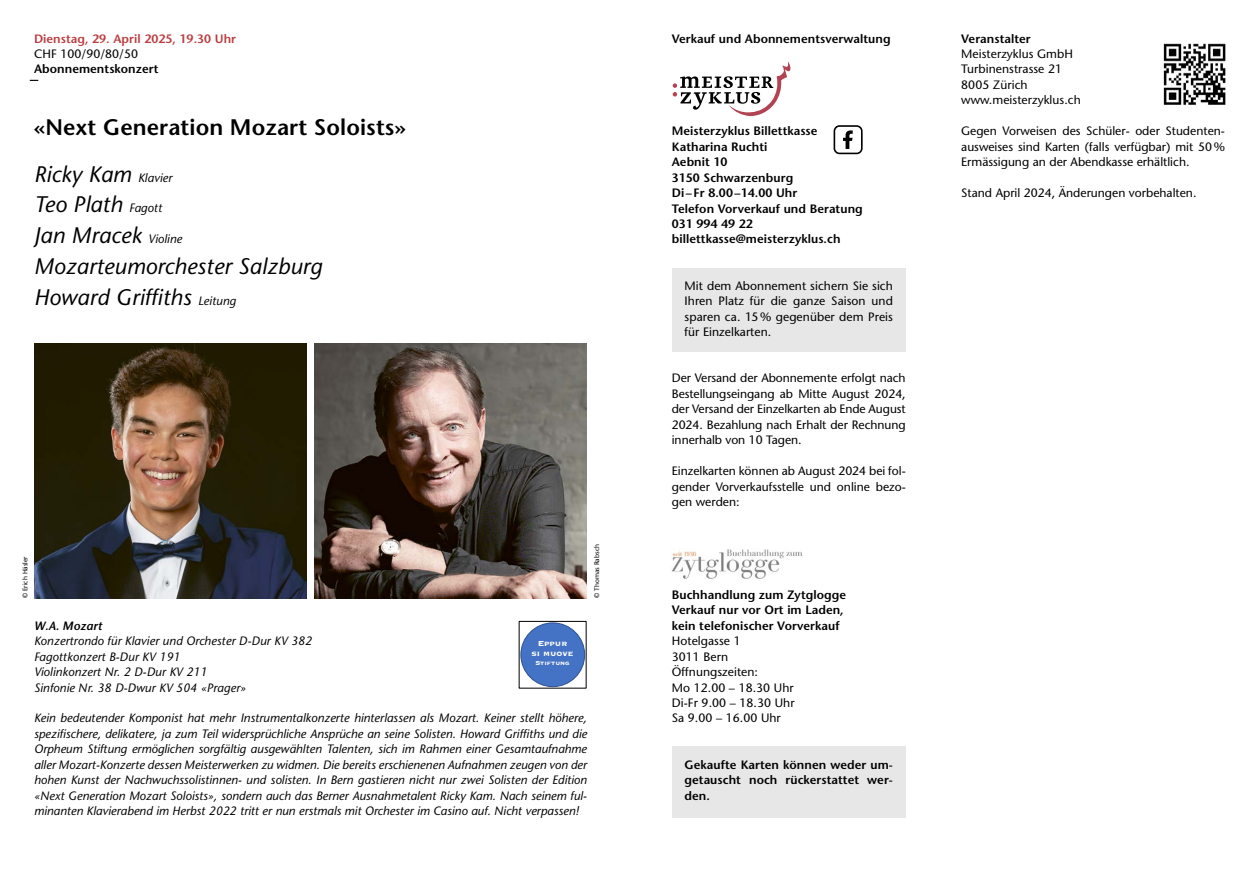
<style>
.page{position:relative;width:1259px;height:893px;background:#fff}
.page>*{position:absolute;margin:0;border:0;box-sizing:border-box;transform-origin:0 0}
.t1{font:italic 22.5px/30.9px "Stone Sans";letter-spacing:.005em;color:#000}
.t2{font:600 22.5px/46.3px "Stone Sans";letter-spacing:.005em;color:#000}
.t3{font:italic 12.15px/15.5px "Stone Sans";letter-spacing:.005em;color:#000}
.t4{font:12.15px/15.5px "Stone Sans";color:#000;text-align:justify}
.t5{font:600 12.15px/15.5px "Stone Sans";letter-spacing:.005em;color:#000}
.t6{font:600 12.15px "Stone Sans";letter-spacing:.005em;color:#bb3d41}
.t7{font:italic 600 12px "Stone Sans";letter-spacing:.005em;color:#000}
.t8{font:700 9.75px/10.1px "Copperplate";color:#fff;text-align:center}
.t9{font:700 7.5px "Copperplate";color:#fff}
.t10{font:6.75px "Stone Sans";letter-spacing:.005em;color:#000}
.s1{font-weight:400;font-style:italic}
.s2{font-weight:400;font-style:italic;font-size:12.15px}
.s3{font-size:12.15px}
</style>
<div class="page">
<div style="left:672px;top:746px;width:233px;height:71px;background:#e7e7e7"></div>
<svg style="left:672px;top:62px;width:118px;height:54px"></svg>
<img style="left:1163px;top:43px;width:63px;height:62px">
<div style="left:672px;top:268px;width:233px;height:83px;background:#e7e7e7"></div>
<img style="left:34px;top:343px;width:272px;height:255px">
<svg style="left:833px;top:125px;width:29px;height:30px"></svg>
<img style="left:672px;top:549px;width:130px;height:30px">
<img style="left:315px;top:343px;width:272px;height:255px">
<div style="left:521px;top:623px;width:63px;height:64px;background:#4472c4;border-radius:50%"></div>
<div style="left:521px;top:623px;width:64px;height:64px;border:1px solid #2f528f;border-radius:50%"></div>
<p class="t6" style="left:34px;top:31px;width:204px">Dienstag, 29. April 2025, 19.30 Uhr</p>
<p class="t4" style="left:34px;top:46px;width:106px">CHF 100/90/80/50</p>
<p class="t5" style="left:34px;top:61px;width:126px">Abonnementskonzert</p>
<h1 class="t2" style="left:34px;top:104px;width:373px">«Next Generation Mozart Soloists»<br><span class="s1">Ricky Kam</span> <span class="s2">Klavier</span></h1>
<h1 class="t1" style="left:34px;top:189px;width:290px">Teo Plath <span class="s3">Fagott<br></span>Jan Mracek <span class="s3">Violine<br></span>Mozarteumorchester Salzburg<br>Howard Griffiths <span class="s3">Leitung</span></h1>
<p class="t10" style="left:21px;top:598px;width:44px;rotate:-90deg">© Erich Häsler</p>
<p class="t10" style="left:592px;top:598px;width:56px;rotate:-90deg">© Thomas Rabsch</p>
<p class="t7" style="left:34px;top:618px;width:69px">W.A. Mozart</p>
<p class="t3" style="left:34px;top:633px;width:280px">Konzertrondo für Klavier und Orchester D-Dur KV 382<br>Fagottkonzert B-Dur KV 191<br>Violinkonzert Nr. 2 D-Dur KV 211<br>Sinfonie Nr. 38 D-Dwur KV 504 «Prager»</p>
<p class="t3" style="left:34px;top:710px;width:554px;text-align:justify">Kein bedeutender Komponist hat mehr Instrumentalkonzerte hinterlassen als Mozart. Keiner stellt höhere, spezifischere, delikatere, ja zum Teil widersprüchliche Ansprüche an seine Solisten. Howard Griffiths und die Orpheum Stiftung ermöglichen sorgfältig ausgewählten Talenten, sich im Rahmen einer Gesamtaufnahme aller Mozart-Konzerte dessen Meisterwerken zu widmen. Die bereits erschienenen Aufnahmen zeugen von der hohen Kunst der Nachwuchssolistinnen- und solisten. In Bern gastieren nicht nur zwei Solisten der Edition «Next Generation Mozart Soloists», sondern auch das Berner Ausnahmetalent Ricky Kam. Nach seinem ful&shy;minanten Klavierabend im Herbst 2022 tritt er nun erstmals mit Orchester im Casino auf. Nicht verpassen!</p>
<p class="t8" style="left:531px;top:638px;width:44px">Eppur<br>si muove</p>
<p class="t9" style="left:535px;top:657px;width:36px">Stiftung</p>
<p class="t5" style="left:672px;top:30px;width:220px">Verkauf und Abonnementsverwaltung</p>
<p class="t5" style="left:672px;top:123px;width:192px">Meisterzyklus Billettkasse<br>Katharina Ruchti<br>Aebnit 10<br>3150 Schwarzenburg<br>Di – Fr 8.00–14.00 Uhr<br>Telefon Vorverkauf und Beratung<br>031 994 49 22 billettkasse@meisterzyklus.ch</p>
<p class="t4" style="left:684px;top:278px;width:210px">Mit dem Abonnement sichern Sie sich Ihren Platz für die ganze Saison und sparen ca. 15% gegenüber dem Preis für Einzelkarten.</p>
<p class="t4" style="left:672px;top:370px;width:235px">Der Versand der Abonnemente erfolgt nach Bestellungseingang ab Mitte August 2024, der Versand der Einzelkarten ab Ende August 2024. Bezahlung nach Erhalt der Rechnung innerhalb von 10 Tagen.</p>
<p class="t4" style="left:672px;top:463px;width:235px">Einzelkarten können ab August 2024 bei fol&shy;gender Vorverkaufsstelle und online bezo&shy;gen werden:</p>
<p class="t5" style="left:672px;top:587px;width:176px">Buchhandlung zum Zytglogge<br>Verkauf nur vor Ort im Laden, kein telefonischer Vorverkauf</p>
<p class="t4" style="left:672px;top:633px;width:124px;text-align:left">Hotelgasse 1<br>3011 Bern<br>Öffnungszeiten:<br>Mo 12.00 – 18.30 Uhr<br>Di-Fr 9.00 – 18.30 Uhr<br>Sa 9.00 – 16.00 Uhr</p>
<p class="t5" style="left:684px;top:757px;width:210px;text-align:justify">Gekaufte Karten können weder um&shy;getauscht noch rückerstattet wer&shy;den.</p>
<p class="t5" style="left:961px;top:30px;width:71px">Veranstalter</p>
<p class="t4" style="left:961px;top:46px;width:121px;text-align:left">Meisterzyklus GmbH<br>Turbinenstrasse 21<br>8005 Zürich www.meisterzyklus.ch</p>
<p class="t4" style="left:961px;top:123px;width:265px">Gegen Vorweisen des Schüler- oder Studenten&shy;ausweises sind Karten (falls verfügbar) mit 50% Ermässigung an der Abendkasse erhältlich.</p>
<p class="t4" style="left:961px;top:185px;width:237px">Stand April 2024, Änderungen vorbehalten.</p>
</div>
